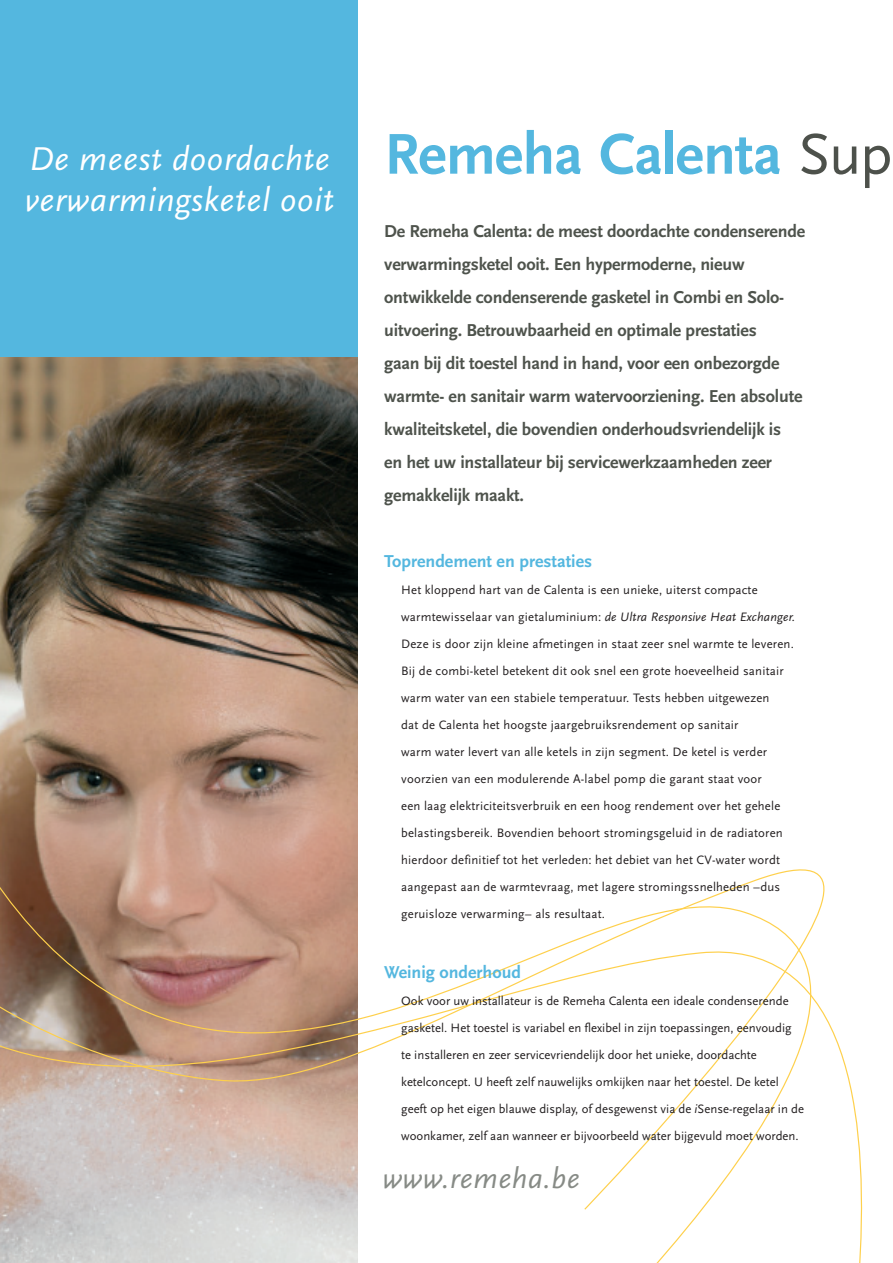
<style>
.page{position:relative;width:893px;height:1263px;background:#fff}
.page>*{position:absolute;margin:0;border:0;box-sizing:border-box;transform-origin:0 0}
.t1{font:italic 34.5px/41.4px "Scala Sans";letter-spacing:.02em;color:#fff}
.t2{font:italic 30px "Scala Sans";letter-spacing:.02em;color:#878b86}
.t3{font:700 18px/33px "Scala Sans";letter-spacing:-.01em;color:#4e534c}
.t4{font:700 18px "Scala Sans";color:#54b7df}
.t5{font:12.75px/27px "Scala Sans";letter-spacing:.015em;color:#231f20}
.s1{font-weight:700;font-style:normal;font-size:60px;color:#54b7df}
.s2{font-style:normal;font-size:60px;color:#4d514b}
.s3{font-style:italic}
</style>
<div class="page">
<div style="left:0;top:0;width:357px;height:357px;background:#54b7df"></div>
<img style="left:0;top:357px;width:357px;height:231px">
<svg style="left:0;top:588px;width:358px;height:128px;background:#9d836f"></svg>
<svg style="left:0;top:1210px;width:863px;height:53px"></svg>
<svg style="left:0;top:716px;width:863px;height:494px"></svg>
<h1 class="t1" style="left:25px;top:143px;width:869px">De meest doordachte <span class="s1">Remeha Calenta</span> <span class="s2">Sup </span>verwarmingsketel ooit</h1>
<p class="t3" style="left:384px;top:216px;width:423px">De Remeha Calenta: de meest doordachte condenserende verwarmingsketel ooit. Een hypermoderne, nieuw ontwikkelde condenserende gasketel in Combi en Solo&shy;uitvoering. Betrouwbaarheid en optimale prestaties<br>gaan bij dit toestel hand in hand, voor een onbezorgde warmte- en sanitair warm watervoorziening. Een absolute kwaliteitsketel, die bovendien onderhoudsvriendelijk is<br>en het uw installateur bij servicewerkzaamheden zeer gemakkelijk maakt.</p>
<h3 class="t4" style="left:384px;top:554px;width:209px">Toprendement en prestaties</h3>
<p class="t5" style="left:401px;top:577px;width:396px">Het kloppend hart van de Calenta is een unieke, uiterst compacte warmtewisselaar van gietaluminium: <span class="s3">de Ultra Responsive Heat Exchanger.<br></span>Deze is door zijn kleine afmetingen in staat zeer snel warmte te leveren.<br>Bij de combi-ketel betekent dit ook snel een grote hoeveelheid sanitair warm water van een stabiele temperatuur. Tests hebben uitgewezen<br>dat de Calenta het hoogste jaargebruiksrendement op sanitair<br>warm water levert van alle ketels in zijn segment. De ketel is verder voorzien van een modulerende A-label pomp die garant staat voor<br>een laag elektriciteitsverbruik en een hoog rendement over het gehele belastingsbereik. Bovendien behoort stromingsgeluid in de radiatoren hierdoor definitief tot het verleden: het debiet van het CV-water wordt aangepast aan de warmtevraag, met lagere stromingssnelheden –dus geruisloze verwarming– als resultaat.</p>
<h3 class="t4" style="left:384px;top:965px;width:138px">Weinig onderhoud</h3>
<p class="t5" style="left:401px;top:988px;width:404px">Ook voor uw installateur is de Remeha Calenta een ideale condenserende gasketel. Het toestel is variabel en flexibel in zijn toepassingen, eenvoudig te installeren en zeer servicevriendelijk door het unieke, doordachte ketelconcept. U heeft zelf nauwelijks omkijken naar het toestel. De ketel geeft op het eigen blauwe display, of desgewenst via de <span class="s3">i</span>Sense-regelaar in de woonkamer, zelf aan wanneer er bijvoorbeeld water bijgevuld moet worden.</p>
<h2 class="t2" style="left:383px;top:1166px;width:199px">www.remeha.be</h2>
</div>
